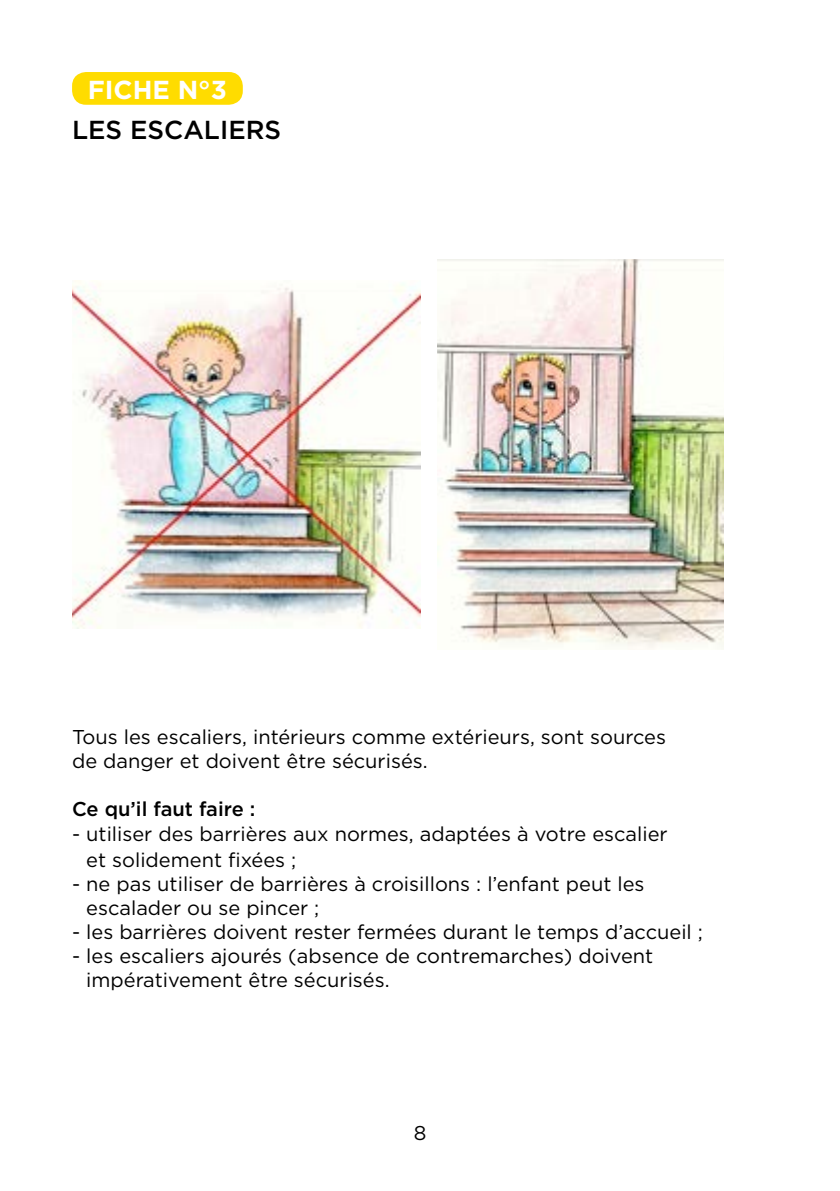
<style>
.page{position:relative;width:840px;height:1191px;background:#fff}
.page>*{position:absolute;margin:0;border:0;box-sizing:border-box;transform-origin:0 0}
.t1{font:500 26px "Gotham";color:#000}
.t2{font:700 26px "Gotham";color:#fff}
.t3{font:20px/24px "Gotham";color:#000}
.t4{font:500 20px "Gotham";color:#000}
</style>
<div class="page">
<div style="left:72px;top:72px;width:171px;height:33px;background:#ffdc00;border-radius:14px"></div>
<img style="left:72px;top:280px;width:348px;height:348px">
<img style="left:437px;top:259px;width:285px;height:390px">
<h1 class="t2" style="left:88px;top:72px;width:141px">FICHE N°3</h1>
<h1 class="t1" style="left:72px;top:113px;width:210px">LES ESCALIERS</h1>
<p class="t3" style="left:72px;top:724px;width:595px">Tous les escaliers, intérieurs comme extérieurs, sont sources de danger et doivent être sécurisés.</p>
<p class="t4" style="left:72px;top:796px;width:185px">Ce qu’il faut faire :</p>
<p class="t3" style="left:86px;top:821px;width:582px;line-height:25.6px;text-indent:-14px">- utiliser des barrières aux normes, adaptées à votre escalier et solidement fixées ;</p>
<p class="t3" style="left:86px;top:871px;width:559px;text-indent:-14px">- ne pas utiliser de barrières à croisillons : l’enfant peut les escalader ou se pincer ;</p>
<p class="t3" style="left:72px;top:919px;width:632px">- les barrières doivent rester fermées durant le temps d’accueil ;</p>
<p class="t3" style="left:86px;top:943px;width:568px;text-indent:-14px">- les escaliers ajourés (absence de contremarches) doivent impérativement être sécurisés.</p>
<p class="t3" style="left:413px;top:1120px;width:14px">8</p>
</div>
